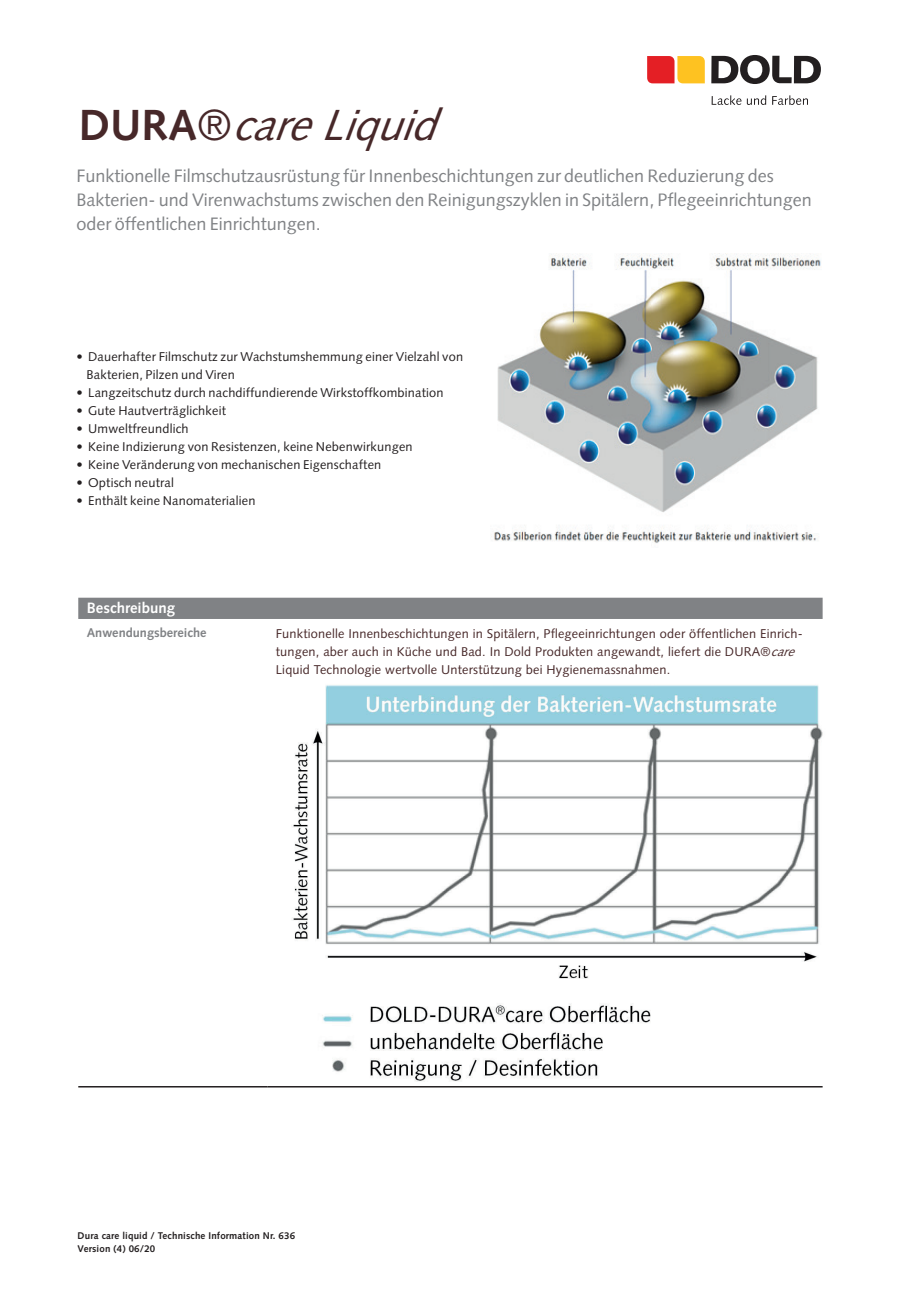
<style>
.page{position:relative;width:919px;height:1289px;background:#fff}
.page>*{position:absolute;margin:0;border:0;box-sizing:border-box;transform-origin:0 0}
.t1{font:italic 43.5px "Syntax";color:#472829}
.t2{font:18px/24px "Syntax";color:#808285}
.t3{font:700 15px "Syntax";color:#fff}
.t4{font:12.75px/18px "Syntax";letter-spacing:.015em;color:#231f20}
.t5{font:12.75px/18px "Syntax";letter-spacing:.015em;color:#472829}
.t6{font:700 12.75px "Syntax";color:#808285}
.t7{font:700 9.75px/13.5px "Syntax";letter-spacing:.015em;color:#231f20}
.s1{font-weight:700;font-style:normal}
.s2{font-style:normal}
.s3{font-style:italic}
</style>
<div class="page">
<div style="left:78px;top:597px;width:744px;height:22px;background:#808285"></div>
<hr style="left:78px;top:1085px;width:189px;height:2px;background:#231f20">
<hr style="left:267px;top:1085px;width:555px;height:2px;background:#231f20">
<img style="left:292px;top:685px;width:531px;height:397px">
<svg style="left:711px;top:55px;width:109px;height:29px"></svg>
<svg style="left:711px;top:95px;width:97px;height:10px"></svg>
<svg style="left:647px;top:56px;width:57px;height:27px;background:#f17931"></svg>
<img style="left:491px;top:253px;width:330px;height:291px">
<h1 class="t1" style="left:79px;top:100px;width:376px"><span class="s1">D U R A</span> <span class="s2">®</span> careLiquid</h1>
<h2 class="t2" style="left:77px;top:163px;width:736px">Funktionelle Filmschutzausrüstung für Innenbeschichtungen zur deutlichen Reduzierung des<br>Bakterien- und Virenwachstums zwischen den Reinigungszyklen in Spitälern, Pflegeeinrichtungen oder öffentlichen Einrichtungen.</h2>
<p class="t4" style="left:87px;top:347px;width:378px;text-indent:-10px">• Dauerhafter Filmschutz zur Wachstumshemmung einer Vielzahl von<br>Bakterien, Pilzen und Viren</p>
<p class="t4" style="left:77px;top:383px;width:368px">• Langzeitschutz durch nachdiffundierende Wirkstoffkombination</p>
<p class="t4" style="left:77px;top:401px;width:151px">• Gute Hautverträglichkeit</p>
<p class="t4" style="left:77px;top:419px;width:114px">• Umweltfreundlich</p>
<p class="t4" style="left:77px;top:437px;width:337px">• Keine Indizierung von Resistenzen, keine Nebenwirkungen</p>
<p class="t4" style="left:77px;top:455px;width:306px">• Keine Veränderung von mechanischen Eigenschaften</p>
<p class="t4" style="left:77px;top:473px;width:99px">• Optisch neutral</p>
<p class="t4" style="left:77px;top:491px;width:180px">• Enthält keine Nanomaterialien</p>
<p class="t3" style="left:87px;top:599px;width:90px">Beschreibung</p>
<p class="t6" style="left:87px;top:625px;width:121px">Anwendungsbereiche</p>
<p class="t5" style="left:276px;top:624px;width:528px">Funktionelle Innenbeschichtungen in Spitälern, Pflegeeinrichtungen oder öffentlichen Einrich&shy;tungen, aber auch in Küche und Bad. In Dold Produkten angewandt, liefert die DURA®<span class="s3">care<br></span>Liquid Technologie wertvolle Unterstützung bei Hygienemassnahmen.</p>
<p class="t7" style="left:78px;top:1228px;width:219px">Dura care liquid / Technische Information Nr. 636<br>Version (4) 06/20</p>
</div>
